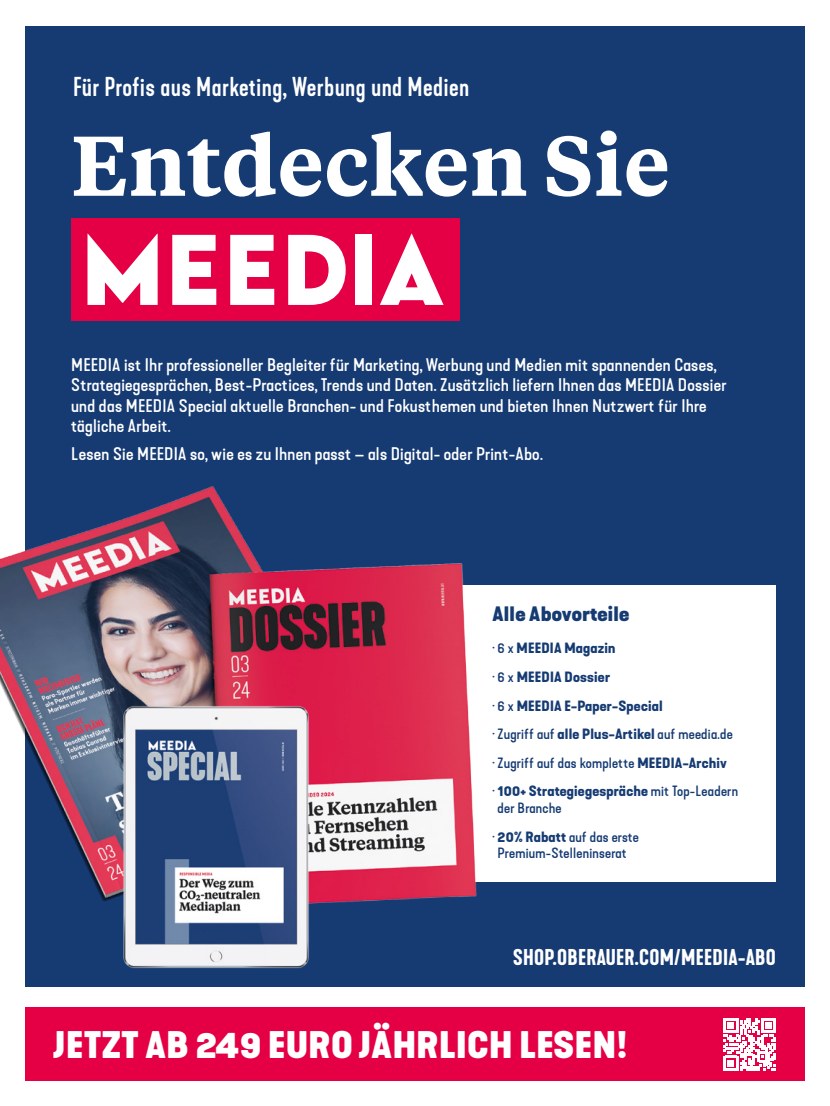
<style>
.page{position:relative;width:830px;height:1106px;background:#fff}
.page>*{position:absolute;margin:0;border:0;box-sizing:border-box;transform-origin:0 0}
.t1{font:600 84.15px "Tiempos Text";color:#fff}
.t2{font:900 expanded 35.85px "Kapra Neue";letter-spacing:.015em;color:#fff}
.t3{font:500 25.5px "Kapra Neue";letter-spacing:.015em;color:#fff}
.t4{font:600 21.3px "Kapra Neue";letter-spacing:.015em;color:#fff}
.t5{font:900 expanded 19.5px "Kapra Neue";letter-spacing:.015em;color:#163b73}
.t6{font:500 expanded 17.1px/20.5px "Kapra Neue";letter-spacing:.015em;color:#fff}
.t7{font:700 expanded 13.95px/28.5px "Kapra Neue";letter-spacing:.015em;color:#163b73}
.t8{font:500 expanded 13.95px/28.5px "Kapra Neue";letter-spacing:.015em;color:#163b73}
.s1{font-weight:500}
.s2{font-weight:700}
</style>
<div class="page">
<div style="left:25px;top:1007px;width:779px;height:74px;background:#e50046"></div>
<div style="left:25px;top:26px;width:779px;height:960px;background:#163b73"></div>
<div style="left:254px;top:585px;width:521px;height:296px;background:#fff"></div>
<div style="left:71px;top:218px;width:388px;height:103px;background:#e50046"></div>
<svg style="left:87px;top:234px;width:70px;height:71px"></svg>
<svg style="left:172px;top:235px;width:44px;height:70px"></svg>
<svg style="left:288px;top:235px;width:57px;height:70px"></svg>
<div style="left:355px;top:235px;width:17px;height:70px;background:#fff"></div>
<svg style="left:379px;top:234px;width:64px;height:71px"></svg>
<svg style="left:230px;top:235px;width:44px;height:70px"></svg>
<img style="left:0;top:486px;width:502px;height:417px">
<img style="left:116px;top:694px;width:204px;height:275px">
<svg style="left:723px;top:1018px;width:52px;height:52px"></svg>
<h3 class="t3" style="left:73px;top:71px;width:397px">Für Profis aus Marketing, Werbung und Medien</h3>
<h1 class="t1" style="left:71px;top:107px;width:600px">Entdecken Sie</h1>
<p class="t6" style="left:71px;top:354px;width:656px">MEEDIA ist Ihr professioneller Begleiter für Marketing, Werbung und Medien mit spannenden Cases, Strategiegesprächen, Best-Practices, Trends und Daten. Zusätzlich liefern Ihnen das MEEDIA Dossier und das MEEDIA Special aktuelle Branchen- und Fokusthemen und bieten Ihnen Nutzwert für Ihre tägliche Arbeit.</p>
<p class="t6" style="left:71px;top:444px;width:473px">Lesen Sie MEEDIA so, wie es zu Ihnen passt – als Digital- oder Print-Abo.</p>
<p class="t5" style="left:492px;top:600px;width:138px">Alle Abovorteile</p>
<p class="t7" style="left:492px;top:634px;width:247px"><span class="s1">· 6 x</span> MEEDIA Magazin<br><span class="s1">· 6 x</span> MEEDIA Dossier<br><span class="s1">· 6 x</span> MEEDIA E-Paper-Special<br><span class="s1">· Zugriff auf</span> alle Plus-Artikel <span class="s1">auf meedia.de · Zugriff auf das komplette</span> MEEDIA-Archiv<br><span class="s1">·</span> 100+ Strategiegespräche <span class="s1">mit Top-Leadern</span></p>
<p class="t8" style="left:492px;top:794px;width:148px;text-indent:5px">der Branche<br>· <span class="s2">20% Rabatt</span> auf das erste</p>
<p class="t8" style="left:497px;top:839px;width:131px">Premium-Stelleninserat</p>
<p class="t4" style="left:513px;top:943px;width:264px">SHOP.OBERAUER.COM/MEEDIA-ABO</p>
<h2 class="t2" style="left:54px;top:1020px;width:574px">JETZT AB 249 EURO JÄHRLICH LESEN!</h2>
</div>
